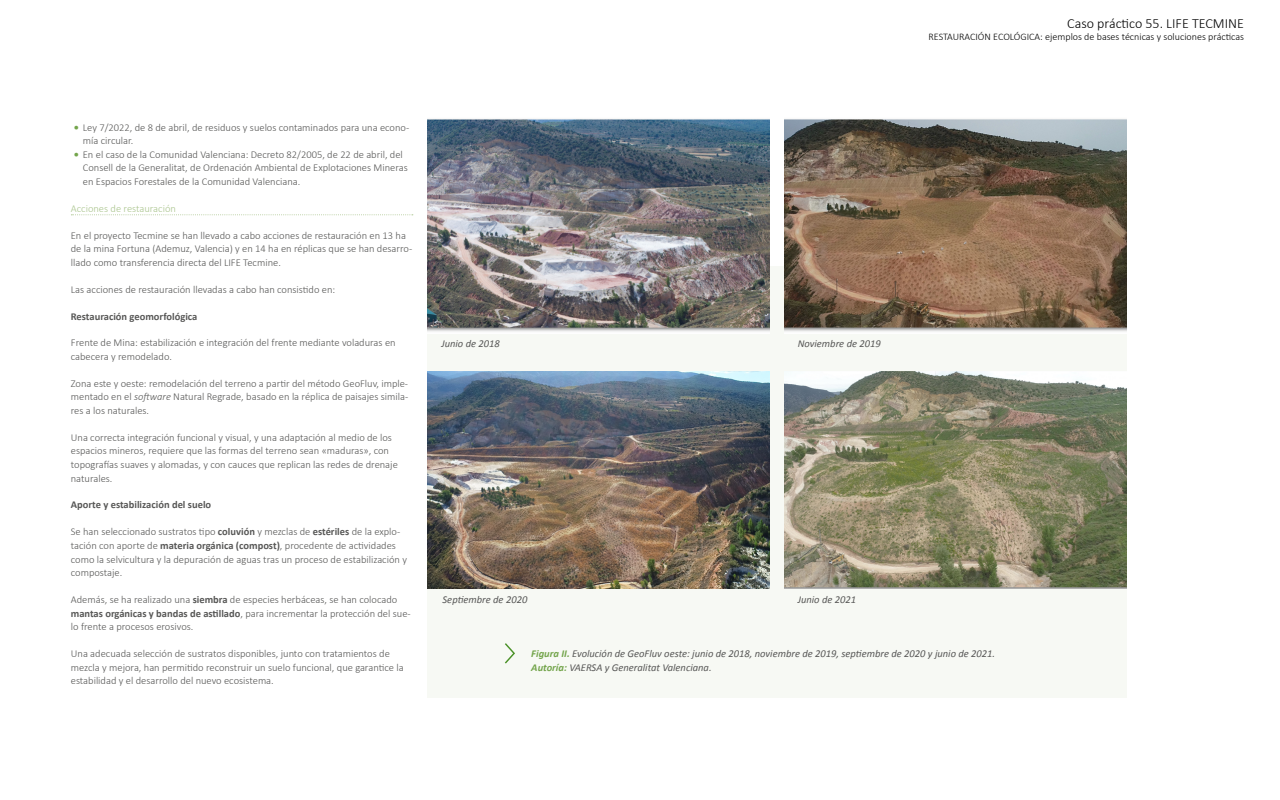
<style>
.page{position:relative;width:1280px;height:800px;background:#fff}
.page>*{position:absolute;margin:0;border:0;box-sizing:border-box;transform-origin:0 0}
.t1{font:300 14px "Calibri";color:#000}
.t2{font:300 10.5px/13.5px "Calibri";color:#575756}
.t3{font:italic 10.5px/13.5px "Calibri";color:#575756}
.t4{font:700 10.5px "Calibri";color:#575756}
.t5{font:300 10.5px "Calibri";color:#aac58e}
.t6{font:300 10.1px "Calibri";color:#000}
.s1{font-weight:700;color:#74a54c}
.s2{font-style:italic}
.s3{font-weight:700}
</style>
<div class="page">
<svg style="left:71px;top:214px;width:342px;height:1px"></svg>
<div style="left:427px;top:266px;width:700px;height:431px;background:#f7f9f4"></div>
<svg style="left:505px;top:643px;width:10px;height:21px"></svg>
<img style="left:427px;top:371px;width:342px;height:217px">
<img style="left:785px;top:371px;width:342px;height:217px">
<img style="left:427px;top:119px;width:342px;height:212px">
<img style="left:785px;top:119px;width:342px;height:212px">
<h1 class="t1" style="left:1067px;top:14px;width:178px">Caso práctico 55. LIFE TECMINE</h1>
<p class="t6" style="left:928px;top:30px;width:317px">RESTAURACIÓN ECOLÓGICA: ejemplos de bases técnicas y soluciones prácticas</p>
<p class="t2" style="left:83px;top:120px;width:328px;text-indent:-9px"><span class="s1">•</span> Ley 7/2022, de 8 de abril, de residuos y suelos contaminados para una econo&shy;mía circular.</p>
<p class="t2" style="left:83px;top:147px;width:326px;text-indent:-9px"><span class="s1">•</span> En el caso de la Comunidad Valenciana: Decreto 82/2005, de 22 de abril, del<br>Consell de la Generalitat, de Ordenación Ambiental de Explotaciones Mineras en Espacios Forestales de la Comunidad Valenciana.</p>
<p class="t5" style="left:71px;top:202px;width:107px">Acciones de restauración</p>
<p class="t2" style="left:71px;top:228px;width:343px">En el proyecto Tecmine se han llevado a cabo acciones de restauración en 13 ha de la mina Fortuna (Ademuz, Valencia) y en 14 ha en réplicas que se han desarro&shy;llado como transferencia directa del LIFE Tecmine.</p>
<p class="t2" style="left:71px;top:282px;width:266px">Las acciones de restauración llevadas a cabo han consistido en:</p>
<p class="t4" style="left:71px;top:310px;width:128px">Restauración geomorfológica</p>
<p class="t2" style="left:71px;top:336px;width:326px">Frente de Mina: estabilización e integración del frente mediante voladuras en cabecera y remodelado.</p>
<p class="t2" style="left:71px;top:377px;width:339px;text-align:justify">Zona este y oeste: remodelación del terreno a partir del método GeoFluv, imple&shy;mentado en el <span class="s2">software</span> Natural Regrade, basado en la réplica de paisajes simila&shy;res a los naturales.</p>
<p class="t2" style="left:71px;top:431px;width:329px">Una correcta integración funcional y visual, y una adaptación al medio de los espacios mineros, requiere que las formas del terreno sean «maduras», con topografías suaves y alomadas, y con cauces que replican las redes de drenaje naturales.</p>
<p class="t4" style="left:71px;top:499px;width:142px">Aporte y estabilización del suelo</p>
<p class="t2" style="left:71px;top:525px;width:338px">Se han seleccionado sustratos tipo <span class="s3">coluvión</span> y mezclas de <span class="s3">estériles</span> de la explo&shy;tación con aporte de <span class="s3">materia orgánica (compost)</span>, procedente de actividades como la selvicultura y la depuración de aguas tras un proceso de estabilización y compostaje.</p>
<p class="t2" style="left:71px;top:593px;width:341px">Además, se ha realizado una <span class="s3">siembra</span> de especies herbáceas, se han colocado <span class="s3">mantas orgánicas y bandas de astillado</span>, para incrementar la protección del sue&shy;lo frente a procesos erosivos.</p>
<p class="t2" style="left:71px;top:647px;width:334px">Una adecuada selección de sustratos disponibles, junto con tratamientos de mezcla y mejora, han permitido reconstruir un suelo funcional, que garantice la estabilidad y el desarrollo del nuevo ecosistema.</p>
<p class="t3" style="left:531px;top:646px;width:465px"><span class="s1">Figura II.</span> Evolución de GeoFluv oeste: junio de 2018, noviembre de 2019, septiembre de 2020 y junio de 2021.<br><span class="s1">Autoría:</span> VAERSA y Generalitat Valenciana.</p>
<p class="t3" style="left:798px;top:336px;width:84px">Noviembre de 2019</p>
<p class="t3" style="left:441px;top:336px;width:60px">Junio de 2018</p>
<p class="t3" style="left:443px;top:592px;width:86px">Septiembre de 2020</p>
<p class="t3" style="left:798px;top:592px;width:60px">Junio de 2021</p>
</div>
